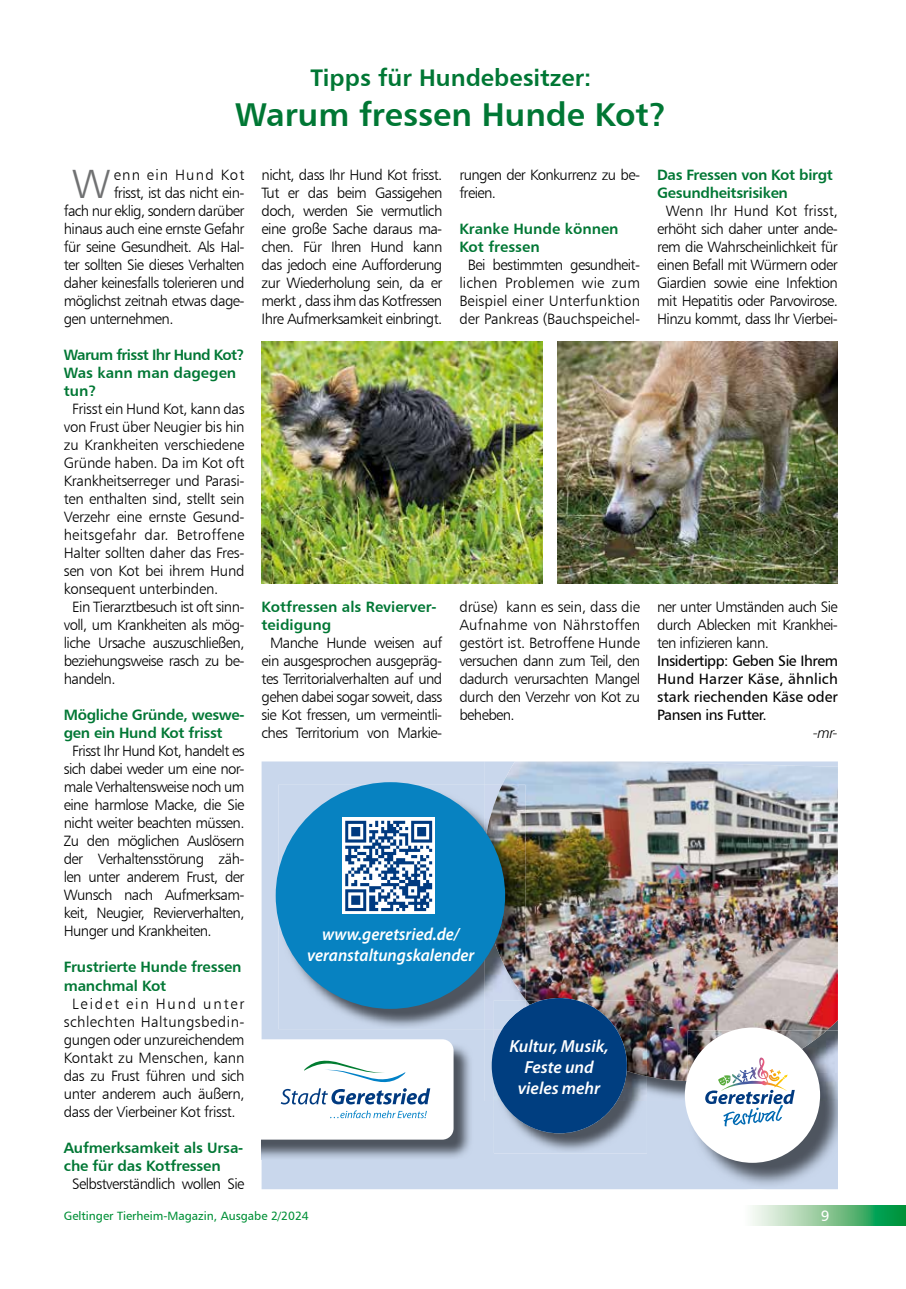
<style>
.page{position:relative;width:906px;height:1289px;background:#fff}
.page>*{position:absolute;margin:0;border:0;box-sizing:border-box;transform-origin:0 0}
.t1{font:40.95px "Humanist 777 BT Light B";color:#707172}
.t2{font:33px "Humanist 777 BT Bold B";color:#007734}
.t3{font:24px "Humanist 777 BT Bold B";color:#007734}
.t4{font:italic 600 17.55px/21px "Myriad Pro";color:#fff;text-align:center;scale:.96 1}
.t5{font:italic 600 17.55px/21px "Myriad Pro";color:#fff;text-align:center}
.t6{font:15px/18px "Humanist 777 BT Light B";letter-spacing:-.04em;color:#000;text-align:justify}
.t7{font:15px/18px "Humanist 777 BT Bold B";letter-spacing:-.01em;color:#007734}
.t8{font:15px "Humanist 777 BT Light B";letter-spacing:-.02em;color:#000}
.t9{font:15px/18px "Humanist 777 BT Light B";letter-spacing:-.01em;color:#000;text-align:center}
.t10{font:15px/18px "Humanist 777 BT Roman B";color:#000;text-align:justify}
.t11{font:15px/18px "Humanist 777 BT Bold B";letter-spacing:-.04em;color:#007734}
.t12{font:15px "Humanist 777 BT Light B";letter-spacing:.01em;color:#000}
.t13{font:15px "Humanist 777 BT Light B";letter-spacing:.08em;color:#000}
.t14{font:15px "Humanist 777 BT Light Italic B";color:#000}
.t15{font:15px "Humanist 777 BT Roman B";color:#fff}
.t16{font:12px "Humanist 777 BT Roman B";color:#009037}
</style>
<div class="page">
<svg style="left:752px;top:1205px;width:154px;height:20px"></svg>
<div style="left:261px;top:761px;width:577px;height:428px;background:#c9d7ec"></div>
<img style="left:261px;top:1041px;width:212px;height:118px">
<svg style="left:261px;top:1039px;width:192px;height:100px"></svg>
<svg style="left:666px;top:1189px;width:172px;height:1px"></svg>
<img style="left:502px;top:761px;width:336px;height:319px">
<img style="left:494px;top:1076px;width:153px;height:77px">
<img style="left:577px;top:1000px;width:70px;height:76px">
<svg style="left:525px;top:1000px;width:5px;height:7px"></svg>
<img style="left:526px;top:1000px;width:15px;height:4px">
<img style="left:494px;top:1029px;width:7px;height:15px">
<div style="left:491px;top:998px;width:136px;height:135px;background:#003e80;border-radius:50%"></div>
<img style="left:687px;top:1030px;width:151px;height:158px">
<img style="left:687px;top:1030px;width:139px;height:50px">
<div style="left:685px;top:1027px;width:135px;height:135px;background:#fff;border-radius:50%"></div>
<img style="left:705px;top:1057px;width:89px;height:69px">
<img style="left:278px;top:784px;width:247px;height:245px">
<img style="left:482px;top:784px;width:43px;height:215px">
<img style="left:494px;top:1000px;width:31px;height:29px">
<img style="left:502px;top:1007px;width:23px;height:22px">
<div style="left:276px;top:782px;width:229px;height:226px;background:#0782c1;border-radius:50%"></div>
<div style="left:342px;top:817px;width:93px;height:97px;background:#fff"></div>
<svg style="left:345px;top:820px;width:87px;height:91px"></svg>
<img style="left:261px;top:341px;width:281px;height:242px">
<img style="left:557px;top:341px;width:281px;height:243px">
<h3 class="t3" style="left:310px;top:63px;width:282px">Tipps für Hundebesitzer:</h3>
<h2 class="t2" style="left:235px;top:94px;width:433px">Warum fressen Hunde Kot?</h2>
<h1 class="t1" style="left:72px;top:159px;width:40px">W</h1>
<p class="t13" style="left:114px;top:166px;width:132px">enn ein Hund Kot</p>
<p class="t6" style="left:114px;top:184px;width:132px">frisst, ist das nicht ein-</p>
<p class="t6" style="left:64px;top:202px;width:182px">fach nur eklig, sondern darüber</p>
<p class="t6" style="left:64px;top:220px;width:182px">hinaus auch eine ernste Gefahr</p>
<p class="t6" style="left:64px;top:238px;width:182px">für seine Gesundheit. Als Hal-</p>
<p class="t6" style="left:64px;top:256px;width:182px">ter sollten Sie dieses Verhalten</p>
<p class="t6" style="left:64px;top:274px;width:182px">daher keinesfalls tolerieren und</p>
<p class="t6" style="left:64px;top:292px;width:182px">möglichst zeitnah etwas dage-</p>
<p class="t6" style="left:64px;top:310px;width:111px">gen unternehmen.</p>
<p class="t11" style="left:64px;top:345px;width:182px">Warum frisst Ihr Hund Kot?<br>Was kann man dagegen tun?</p>
<p class="t8" style="left:72px;top:400px;width:174px">Frisst ein Hund Kot, kann das</p>
<p class="t8" style="left:64px;top:418px;width:182px">von Frust über Neugier bis hin</p>
<p class="t9" style="left:64px;top:436px;width:182px">zu Krankheiten verschiedene</p>
<p class="t9" style="left:64px;top:454px;width:182px">Gründe haben. Da im Kot oft</p>
<p class="t8" style="left:64px;top:472px;width:182px">Krankheitserreger und Parasi-</p>
<p class="t8" style="left:64px;top:490px;width:182px">ten enthalten sind, stellt sein</p>
<p class="t8" style="left:64px;top:508px;width:182px">Verzehr eine ernste Gesund-</p>
<p class="t12" style="left:64px;top:526px;width:182px">heitsgefahr dar. Betroffene</p>
<p class="t8" style="left:64px;top:544px;width:182px">Halter sollten daher das Fres-</p>
<p class="t8" style="left:64px;top:562px;width:182px">sen von Kot bei ihrem Hund</p>
<p class="t8" style="left:64px;top:580px;width:156px">konsequent unterbinden.</p>
<p class="t6" style="left:72px;top:598px;width:174px">Ein Tierarztbesuch ist oft sinn-</p>
<p class="t6" style="left:64px;top:616px;width:182px">voll, um Krankheiten als mög-</p>
<p class="t6" style="left:64px;top:634px;width:182px">liche Ursache auszuschließen,</p>
<p class="t6" style="left:64px;top:652px;width:182px">beziehungsweise rasch zu be-</p>
<p class="t6" style="left:64px;top:670px;width:53px">handeln.</p>
<p class="t7" style="left:64px;top:705px;width:182px">Mögliche Gründe, weswe&shy;gen ein Hund Kot frisst</p>
<p class="t6" style="left:64px;top:742px;width:182px;text-indent:9px">Frisst Ihr Hund Kot, handelt es sich dabei weder um eine nor&shy;male Verhaltensweise noch um eine harmlose Macke, die Sie nicht weiter beachten müssen.<br>Zu den möglichen Auslösern der Verhaltensstörung zäh&shy;len unter anderem Frust, der Wunsch nach Aufmerksam&shy;keit, Neugier, Revierverhalten, Hunger und Krankheiten.</p>
<p class="t7" style="left:64px;top:957px;width:179px">Frustrierte Hunde fressen manchmal Kot</p>
<p class="t6" style="left:64px;top:994px;width:182px;text-align:center">Leidet ein Hund unter schlechten Haltungsbedin&shy;gungen oder unzureichendem<br>Kontakt zu Menschen, kann das zu Frust führen und sich unter anderem auch äußern, dass der Vierbeiner Kot frisst.</p>
<p class="t7" style="left:64px;top:1137px;width:181px">Aufmerksamkeit als Ursa&shy;che für das Kotfressen</p>
<p class="t6" style="left:72px;top:1174px;width:174px">Selbstverständlich wollen Sie</p>
<p class="t6" style="left:261px;top:166px;width:182px">nicht, dass Ihr Hund Kot frisst.<br>Tut er das beim Gassigehen doch, werden Sie vermutlich eine große Sache daraus ma&shy;chen. Für Ihren Hund kann das jedoch eine Aufforderung zur Wiederholung sein, da er merkt , dass ihm das Kotfressen Ihre Aufmerksamkeit einbringt.</p>
<p class="t6" style="left:459px;top:166px;width:182px">rungen der Konkurrenz zu be&shy;freien.</p>
<p class="t7" style="left:459px;top:219px;width:161px">Kranke Hunde können<br>Kot fressen</p>
<p class="t9" style="left:459px;top:256px;width:182px">Bei bestimmten gesundheit&shy;lichen Problemen wie zum<br>Beispiel einer Unterfunktion der Pankreas (Bauchspeichel-</p>
<p class="t7" style="left:261px;top:597px;width:176px">Kotfressen als Revierver&shy;teidigung</p>
<p class="t6" style="left:261px;top:634px;width:182px;text-align:center">Manche Hunde weisen auf ein ausgesprochen ausgepräg&shy;tes Territorialverhalten auf und gehen dabei sogar soweit, dass sie Kot fressen, um vermeintli&shy;ches Territorium von Markie-</p>
<p class="t6" style="left:459px;top:598px;width:182px">drüse) kann es sein, dass die Aufnahme von Nährstoffen gestört ist. Betroffene Hunde versuchen dann zum Teil, den dadurch verursachten Mangel durch den Verzehr von Kot zu beheben.</p>
<p class="t4" style="left:307px;top:922px;width:176px">www.geretsried.de/ veranstaltungskalender</p>
<p class="t5" style="left:509px;top:1035px;width:101px">Kultur, Musik,<br>Feste und vieles mehr</p>
<p class="t7" style="left:657px;top:165px;width:177px">Das Fressen von Kot birgt<br>Gesundheitsrisiken</p>
<p class="t6" style="left:657px;top:202px;width:182px;text-align:center">Wenn Ihr Hund Kot frisst, erhöht sich daher unter ande&shy;rem die Wahrscheinlichkeit für einen Befall mit Würmern oder<br>Giardien sowie eine Infektion mit Hepatitis oder Parvovirose.<br>Hinzu kommt, dass Ihr Vierbei-</p>
<p class="t6" style="left:657px;top:598px;width:182px">ner unter Umständen auch Sie durch Ablecken mit Krankhei&shy;ten infizieren kann.</p>
<p class="t10" style="left:657px;top:651px;width:182px">Insidertipp: Geben Sie Ihrem Hund Harzer Käse, ähnlich stark riechenden Käse oder Pansen ins Futter.</p>
<p class="t14" style="left:813px;top:724px;width:26px">-mr-</p>
<p class="t16" style="left:64px;top:1208px;width:246px">Geltinger Tierheim-Magazin, Ausgabe 2/2024</p>
<p class="t15" style="left:821px;top:1206px;width:10px">9</p>
</div>
